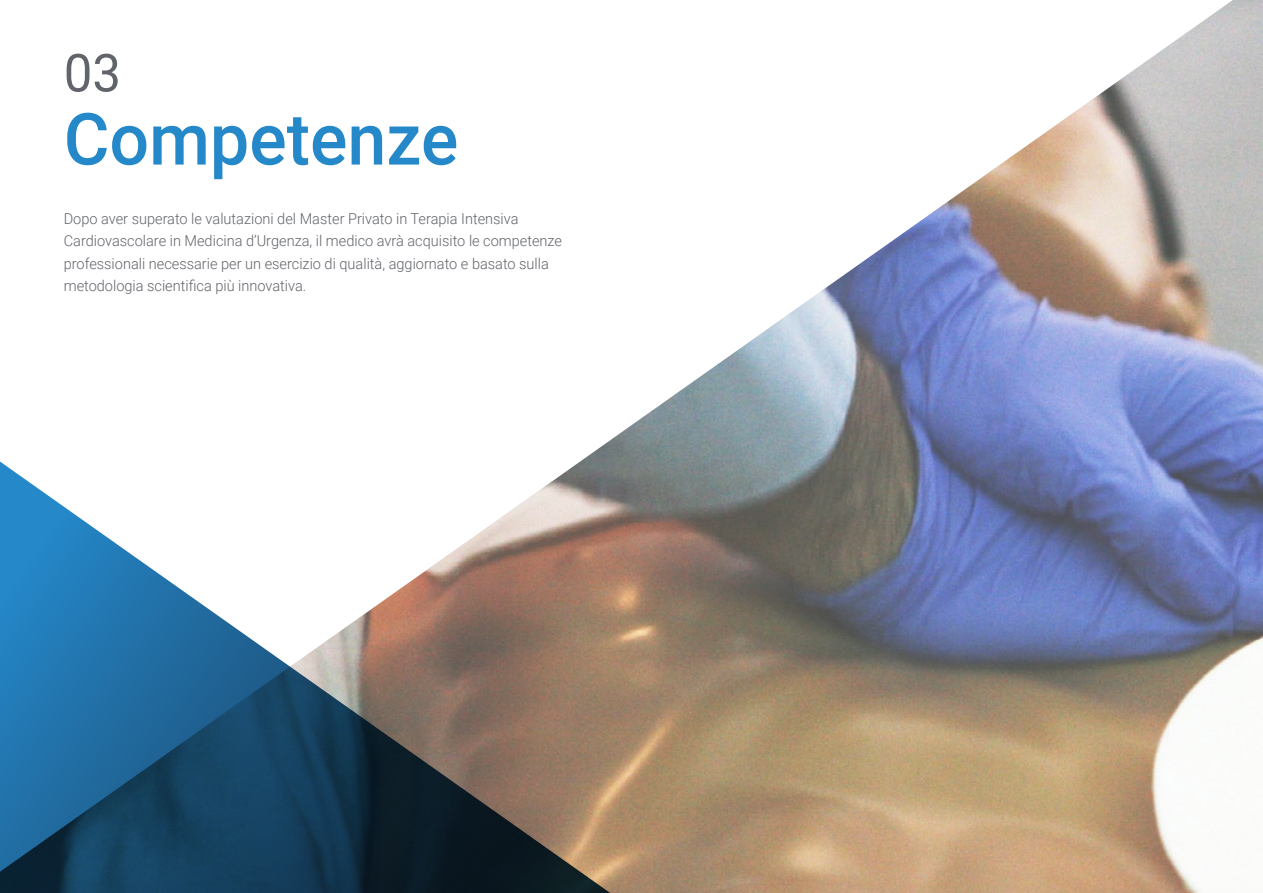
<style>
.page{position:relative;width:1263px;height:893px;background:#fff}
.page>*{position:absolute;margin:0;border:0;box-sizing:border-box;transform-origin:0 0}
.t1{font:500 72px "Roboto";color:#2488c9}
.t2{font:52.5px "Roboto";color:#61646a}
.t3{font:300 15px/22.5px "Roboto";color:#61646a}
</style>
<div class="page">
<img style="left:602px;top:0;width:661px;height:893px">
<svg style="left:0;top:446px;width:640px;height:447px"></svg>
<h2 class="t2" style="left:64px;top:36px;width:59px">03</h2>
<h1 class="t1" style="left:64px;top:89px;width:396px">Competenze</h1>
<p class="t3" style="left:64px;top:207px;width:500px">Dopo aver superato le valutazioni del Master Privato in Terapia Intensiva Cardiovascolare in Medicina d’Urgenza, il medico avrà acquisito le competenze professionali necessarie per un esercizio di qualità, aggiornato e basato sulla metodologia scientifica più innovativa.</p>
</div>
